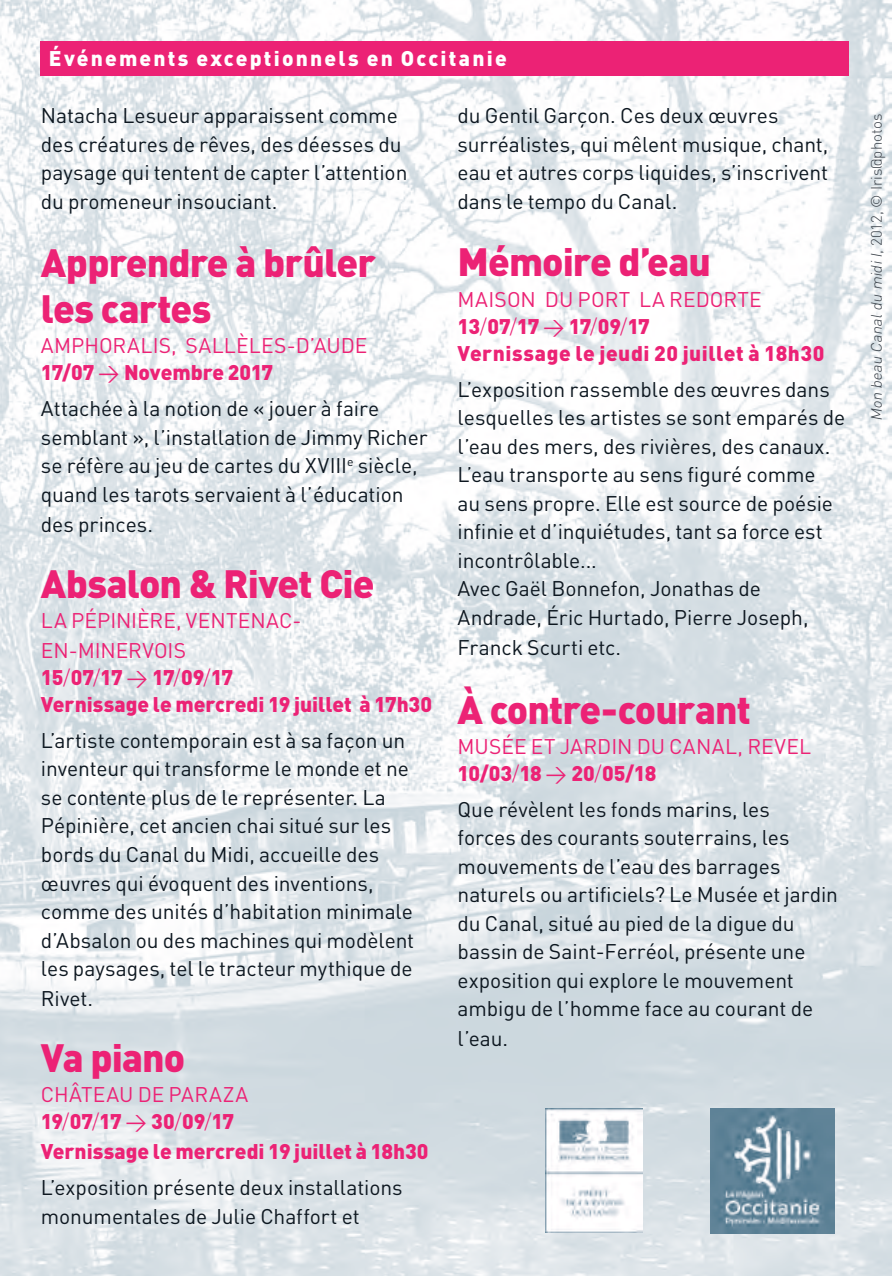
<style>
.page{position:relative;width:893px;height:1276px;background:#fff}
.page>*{position:absolute;margin:0;border:0;box-sizing:border-box;transform-origin:0 0}
.DATE{font:900 39px/46.8px "DIN";letter-spacing:-.025em;color:#ec2275}
.DATE-2{font:21px/28.8px "DIN";letter-spacing:-.005em;color:#0d1720}
.DATE-3{font:21px/27px "DIN";letter-spacing:.005em;color:#ec2275}
.DATE-4{font:900 21px/27px "DIN";letter-spacing:.025em;color:#ec2275}
.DATE-5{font:900 21px/27px "DIN";color:#ec2275}
.t1{font:900 21px "DIN";letter-spacing:.105em;color:#fff}
.Légendes_NOIR{font:italic 300 15px "DIN";color:#373e46}
.s1{font-weight:900}
.s2{font-weight:300}
.s3{font-weight:400}
.s4{font-weight:900;color:#ec2275}
.s5{font-style:normal}
</style>
<div class="page">
<img style="left:0;top:0;width:891px;height:1276px">
<div style="left:40px;top:41px;width:808px;height:34px;background:#ec2275"></div>
<img style="left:545px;top:1108px;width:97px;height:124px">
<img style="left:710px;top:1108px;width:125px;height:125px">
<p class="t1" style="left:49px;top:44px;width:459px">Événements exceptionnels en Occitanie</p>
<p class="DATE-2" style="left:41px;top:101px;width:368px">Natacha Lesueur apparaissent comme des créatures de rêves, des déesses du paysage qui tentent de capter l’attention du promeneur insouciant.</p>
<p class="DATE" style="left:41px;top:237px;width:337px">Apprendre à brûler les cartes</p>
<p class="DATE-3" style="left:41px;top:332px;width:328px">AMPHORALIS, SALLÈLES-D’AUDE<br><span class="s1">17/07</span> &gt; <span class="s1">Novembre 2017</span></p>
<p class="DATE-2" style="left:41px;top:394px;width:388px">Attachée à la notion de « jouer à faire semblant », l’installation de Jimmy Richer se réfère au jeu de cartes du XVIII<sup>e</sup> siècle, quand les tarots servaient à l’éducation des princes.</p>
<p class="DATE" style="left:41px;top:558px;width:335px">Absalon &amp; Rivet Cie</p>
<p class="DATE-3" style="left:41px;top:605px;width:262px;line-height:30px">LA PÉPINIÈRE, VENTENAC-<br>EN-MINERVOIS</p>
<p class="DATE-5" style="left:41px;top:663px;width:393px">15<span class="s2">/</span>07<span class="s2">/</span>17 <span class="s3">&gt;</span> 17<span class="s2">/</span>09<span class="s2">/</span>17<br>Vernissage le mercredi 19 juillet à 17h30</p>
<p class="DATE-2" style="left:41px;top:725px;width:375px">L’artiste contemporain est à sa façon un inventeur qui transforme le monde et ne se contente plus de le représenter. La Pépinière, cet ancien chai situé sur les bords du Canal du Midi, accueille des œuvres qui évoquent des inventions, comme des unités d’habitation minimale d’Absalon ou des machines qui modèlent les paysages, tel le tracteur mythique de Rivet.</p>
<p class="DATE" style="left:41px;top:1032px;width:146px">Va piano</p>
<p class="DATE-3" style="left:41px;top:1080px;width:209px">CHÂTEAU DE PARAZA<br><span class="s1">19</span><span class="s2">/</span><span class="s1">07</span><span class="s2">/</span><span class="s1">17</span> &gt; <span class="s1">30</span><span class="s2">/</span><span class="s1">09</span><span class="s2">/</span><span class="s1">17</span></p>
<p class="DATE-2" style="left:41px;top:1133px;width:389px;line-height:36px"><span class="s4">Vernissage le mercredi 19 juillet à 18h30<br></span>L’exposition présente deux installations</p>
<p class="DATE-2" style="left:41px;top:1201px;width:320px">monumentales de Julie Chaffort et</p>
<p class="DATE-2" style="left:458px;top:101px;width:372px">du Gentil Garçon. Ces deux œuvres surréalistes, qui mêlent musique, chant, eau et autres corps liquides, s’inscrivent dans le tempo du Canal.</p>
<p class="DATE" style="left:458px;top:237px;width:255px">Mémoire d’eau</p>
<p class="DATE-4" style="left:458px;top:284px;width:368px"><span class="s3">MAISON DU PORT LA REDORTE<br></span>13<span class="s2">/</span>07<span class="s2">/</span>17 <span class="s3">&gt;</span> 17<span class="s2">/</span>09<span class="s2">/</span>17<br>Vernissage le jeudi 20 juillet à 18h30</p>
<p class="DATE-2" style="left:458px;top:374px;width:389px">L’exposition rassemble des œuvres dans lesquelles les artistes se sont emparés de l’eau des mers, des rivières, des canaux.<br>L’eau transporte au sens figuré comme<br>au sens propre. Elle est source de poésie infinie et d’inquiétudes, tant sa force est incontrôlable...<br>Avec Gaël Bonnefon, Jonathas de Andrade, Éric Hurtado, Pierre Joseph, Franck Scurti etc.</p>
<p class="DATE" style="left:458px;top:684px;width:295px">À contre-courant</p>
<p class="DATE-3" style="left:458px;top:732px;width:355px">MUSÉE ET JARDIN DU CANAL, REVEL<br><span class="s1">10/03</span><span class="s2">/</span><span class="s1">18</span> &gt; <span class="s1">20</span><span class="s2">/</span><span class="s1">05/18</span></p>
<p class="DATE-2" style="left:458px;top:794px;width:382px">Que révèlent les fonds marins, les<br>forces des courants souterrains, les mouvements de l’eau des barrages naturels ou artificiels? Le Musée et jardin du Canal, situé au pied de la digue du bassin de Saint-Ferréol, présente une exposition qui explore le mouvement ambigu de l’homme face au courant de l’eau.</p>
<p class="Légendes_NOIR" style="left:867px;top:421px;width:308px;rotate:-90deg">Mon beau Canaldu midiI<span class="s5">, 2012, © Iris@photos</span></p>
</div>
